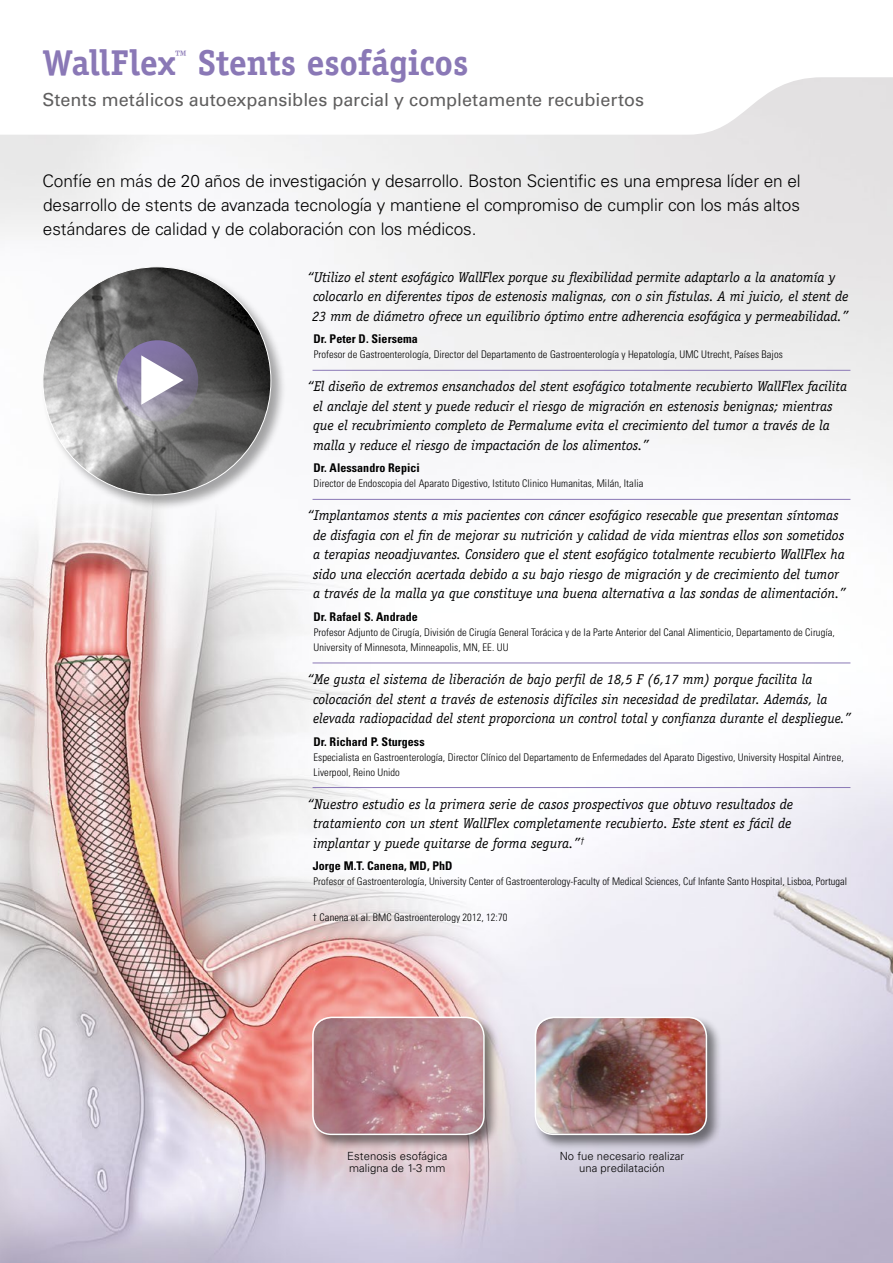
<style>
.page{position:relative;width:893px;height:1263px;background:#fff}
.page>*{position:absolute;margin:0;border:0;box-sizing:border-box;transform-origin:0 0}
.t1{font:700 36px "Officina Serif";letter-spacing:-.01em;color:#8a78b6}
.t2{font:18px "Univers";color:#5f5e5e}
.t3{font:300 17.25px/24px "Univers CE";letter-spacing:-.005em;color:#000;text-align:justify}
.t4{font:italic 14.25px/19.5px "Officina Serif";letter-spacing:-.005em;color:#000}
.t5{font:700 condensed 12px "Univers";letter-spacing:.005em;color:#000}
.t6{font:300 11.25px/12px "Univers CE";letter-spacing:.005em;color:#000}
.t7{font:300 condensed 10.5px/15px "Univers";letter-spacing:.005em;color:#000}
</style>
<div class="page">
<img style="left:0;top:135px;width:893px;height:1128px">
<svg style="left:690px;top:77px;width:203px;height:58px;fill:#e3e1e2"></svg>
<hr style="left:313px;top:370px;width:537px;height:1px;background:#8a78b6">
<hr style="left:313px;top:499px;width:537px;height:1px;background:#8a78b6">
<hr style="left:313px;top:663px;width:537px;height:1px;background:#8a78b6">
<hr style="left:313px;top:787px;width:537px;height:1px;background:#8a78b6">
<div style="left:310px;top:1015px;width:190px;height:135px;background:#000;opacity:.5"></div>
<img style="left:314px;top:1018px;width:169px;height:115px">
<div style="left:312px;top:1016px;width:173px;height:119px;border:2px solid #fff;border-radius:19px"></div>
<div style="left:533px;top:1015px;width:189px;height:135px;background:#000;opacity:.5"></div>
<img style="left:536px;top:1018px;width:170px;height:115px">
<div style="left:535px;top:1016px;width:172px;height:119px;border:2px solid #fff;border-radius:19px"></div>
<div style="left:41px;top:265px;width:246px;height:246px;background:#000;opacity:.35"></div>
<img style="left:43px;top:267px;width:228px;height:228px;border-radius:114px">
<svg style="left:117px;top:340px;width:81px;height:81px;background:#8e85a5"></svg>
<svg style="left:141px;top:355px;width:43px;height:50px"></svg>
<h1 class="t1" style="left:43px;top:40px;width:427px">WallFlex<sup>™</sup> Stents esofágicos</h1>
<p class="t2" style="left:43px;top:89px;width:603px">Stents metálicos autoexpansibles parcial y completamente recubiertos</p>
<p class="t3" style="left:42px;top:169px;width:760px">Confíe en más de 20 años de investigación y desarrollo. Boston Scientific es una empresa líder en el desarrollo de stents de avanzada tecnología y mantiene el compromiso de cumplir con los más altos estándares de calidad y de colaboración con los médicos.</p>
<p class="t4" style="left:312px;top:267px;width:538px;text-indent:-5px">“Utilizo el stent esofágico WallFlex porque su flexibilidad permite adaptarlo a la anatomía y colocarlo en diferentes tipos de estenosis malignas, con o sin fístulas. A mi juicio, el stent de<br>23 mm de diámetro ofrece un equilibrio óptimo entre adherencia esofágica y permeabilidad.”</p>
<p class="t5" style="left:314px;top:332px;width:106px">Dr. Peter D. Siersema</p>
<p class="t7" style="left:314px;top:347px;width:471px">Profesor de Gastroenterología, Director del Departamento de Gastroenterología y Hepatología, UMC Utrecht, Países Bajos</p>
<p class="t4" style="left:313px;top:377px;width:536px;text-indent:-6px">“El diseño de extremos ensanchados del stent esofágico totalmente recubierto WallFlex facilita el anclaje del stent y puede reducir el riesgo de migración en estenosis benignas; mientras que el recubrimiento completo de Permalume evita el crecimiento del tumor a través de la malla y reduce el riesgo de impactación de los alimentos.”</p>
<p class="t5" style="left:314px;top:461px;width:108px">Dr. Alessandro Repici</p>
<p class="t7" style="left:314px;top:476px;width:331px">Director de Endoscopia del Aparato Digestivo, Istituto Clinico Humanitas, Milán, Italia</p>
<p class="t4" style="left:307px;top:506px;width:541px;text-align:center">“Implantamos stents a mis pacientes con cáncer esofágico resecable que presentan síntomas de disfagia con el fin de mejorar su nutrición y calidad de vida mientras ellos son sometidos a terapias neoadjuvantes. Considero que el stent esofágico totalmente recubierto WallFlex ha sido una elección acertada debido a su bajo riesgo de migración y de crecimiento del tumor<br>a través de la malla ya que constituye una buena alternativa a las sondas de alimentación.”</p>
<p class="t5" style="left:314px;top:609px;width:106px">Dr. Rafael S. Andrade</p>
<p class="t7" style="left:314px;top:625px;width:523px">Profesor Adjunto de Cirugía, División de Cirugía General Torácica y de la Parte Anterior del Canal Alimenticio, Departamento de Cirugía,<br>University of Minnesota, Minneapolis, MN, EE. UU</p>
<p class="t4" style="left:313px;top:669px;width:540px;text-indent:-6px">“Me gusta el sistema de liberación de bajo perfil de 18,5 F (6,17 mm) porque facilita la colocación del stent a través de estenosis difíciles sin necesidad de predilatar. Además, la elevada radiopacidad del stent proporciona un control total y confianza durante el despliegue.”</p>
<p class="t5" style="left:314px;top:734px;width:113px">Dr. Richard P. Sturgess</p>
<p class="t7" style="left:314px;top:749px;width:532px">Especialista en Gastroenterología, Director Clínico del Departamento de Enfermedades del Aparato Digestivo, University Hospital Aintree,<br>Liverpool, Reino Unido</p>
<p class="t4" style="left:313px;top:794px;width:482px;text-align:justify;text-indent:-6px">“Nuestro estudio es la primera serie de casos prospectivos que obtuvo resultados de tratamiento con un stent WallFlex completamente recubierto. Este stent es fácil de implantar y puede quitarse de forma segura.”<sup>†</sup></p>
<p class="t5" style="left:313px;top:858px;width:141px">Jorge M.T. Canena, MD, PhD</p>
<p class="t7" style="left:314px;top:874px;width:535px">Profesor of Gastroenterología, University Center of Gastroenterology-Faculty of Medical Sciences, Cuf Infante Santo Hospital, Lisboa, Portugal</p>
<p class="t7" style="left:313px;top:910px;width:196px">† Canena et al. BMC Gastroenterology 2012, 12:70</p>
<p class="t6" style="left:347px;top:1150px;width:102px">Estenosis esofágica maligna de 1-3 mm</p>
<p class="t6" style="left:560px;top:1150px;width:126px;text-align:center">No fue necesario realizar una predilatación</p>
</div>
